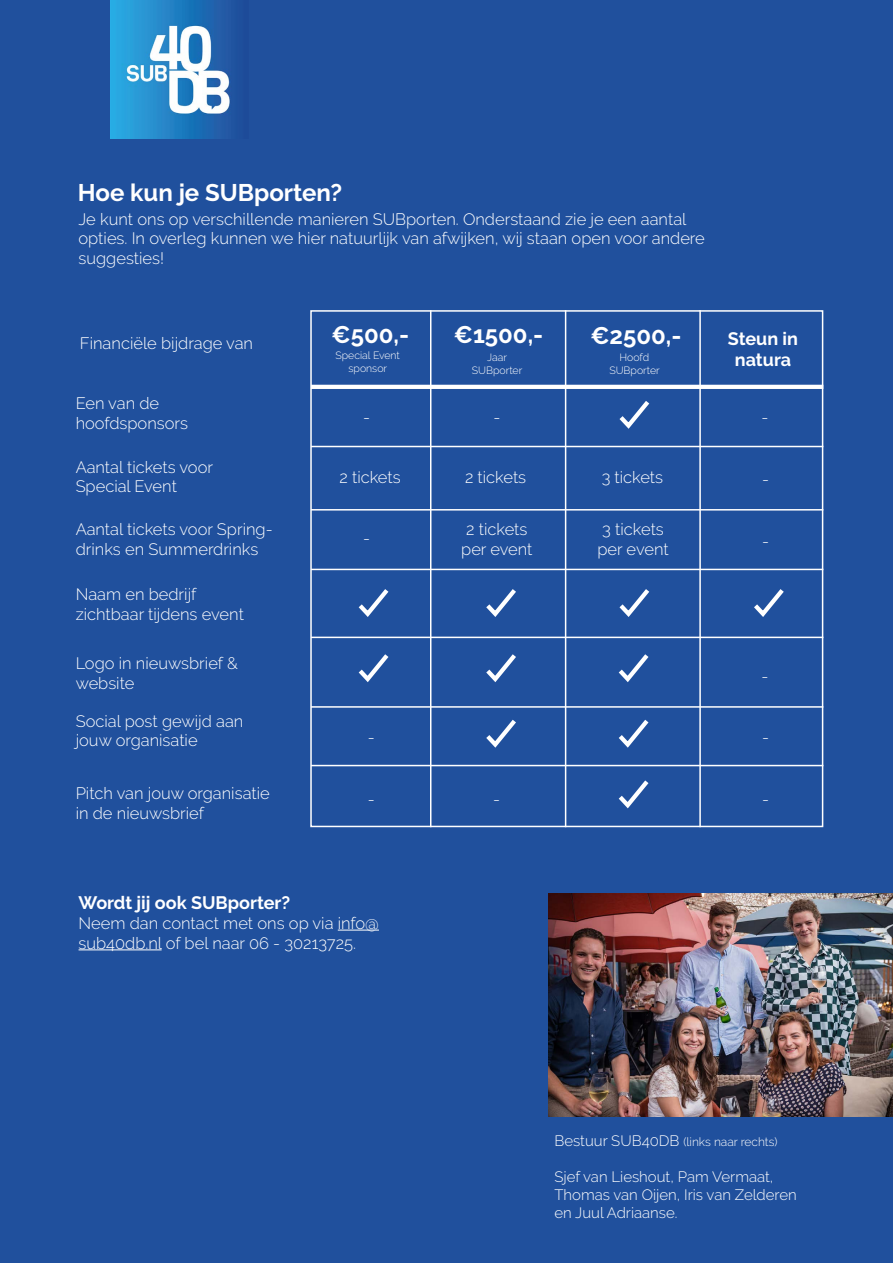
<style>
.page{position:relative;width:893px;height:1263px;background:#20509d}
.page>*{position:absolute;margin:0;border:0;box-sizing:border-box;transform-origin:0 0}
.t1{font:700 24px "Raleway";color:#fff}
.t2{font:700 18px/21.6px "Raleway";color:#fff;text-align:center}
.t3{font:300 16.5px/19.8px "Raleway";color:#fff}
.t4{font:300 15px/18px "Raleway";color:#fff}
.t5{font:300 12px "Raleway";color:#fff}
.t6{font:300 10.5px/12.6px "Raleway";color:#fff;text-align:center}
.s1{font-size:15px}
</style>
<div class="page">
<img style="left:549px;top:894px;width:344px;height:223px">
<div style="left:310px;top:310px;width:513px;height:517px;border:2px solid #fff"></div>
<hr style="left:311px;top:385px;width:512px;height:4px;background:#fff">
<hr style="left:311px;top:446px;width:512px;height:1px;background:#fff">
<hr style="left:311px;top:509px;width:512px;height:1px;background:#fff">
<hr style="left:311px;top:637px;width:512px;height:1px;background:#fff">
<hr style="left:311px;top:706px;width:512px;height:2px;background:#fff">
<hr style="left:311px;top:569px;width:512px;height:1px;background:#fff">
<hr style="left:311px;top:765px;width:512px;height:1px;background:#fff">
<hr style="left:430px;top:310px;width:1px;height:517px;background:#fff">
<hr style="left:565px;top:310px;width:1px;height:517px;background:#fff">
<hr style="left:699px;top:310px;width:2px;height:517px;background:#fff">
<hr style="left:338px;top:930px;width:41px;height:1px;background:#fff">
<hr style="left:79px;top:949px;width:83px;height:1px;background:#fff">
<svg style="left:358px;top:589px;width:31px;height:28px"></svg>
<svg style="left:486px;top:589px;width:30px;height:28px"></svg>
<svg style="left:619px;top:589px;width:31px;height:28px"></svg>
<svg style="left:619px;top:401px;width:31px;height:28px"></svg>
<svg style="left:754px;top:589px;width:30px;height:28px"></svg>
<svg style="left:486px;top:719px;width:30px;height:29px"></svg>
<svg style="left:618px;top:719px;width:31px;height:29px"></svg>
<svg style="left:358px;top:654px;width:31px;height:29px"></svg>
<svg style="left:486px;top:654px;width:30px;height:29px"></svg>
<svg style="left:618px;top:654px;width:31px;height:28px"></svg>
<svg style="left:618px;top:780px;width:31px;height:29px"></svg>
<img style="left:111px;top:0;width:120px;height:138px">
<h1 class="t1" style="left:78px;top:183px;width:266px">Hoe kun je SUBporten?</h1>
<p class="t3" style="left:79px;top:210px;width:628px">Je kunt ons op verschillende manieren SUBporten. Onderstaand zie je een aantal opties. In overleg kunnen we hier natuurlijk van afwijken, wij staan open voor andere suggesties!</p>
<p class="t3" style="left:80px;top:334px;width:175px">Financiële bijdrage van</p>
<p class="t3" style="left:76px;top:395px;width:114px">Een van de hoofdsponsors</p>
<p class="t3" style="left:76px;top:458px;width:139px">Aantal tickets voor<br>Special Event</p>
<p class="t3" style="left:76px;top:521px;width:198px">Aantal tickets voor Spring&shy;drinks en Summerdrinks</p>
<p class="t3" style="left:76px;top:586px;width:170px">Naam en bedrijf zichtbaar tijdens event</p>
<p class="t3" style="left:76px;top:655px;width:164px">Logo in nieuwsbrief &amp; website</p>
<p class="t3" style="left:76px;top:712px;width:169px">Social post gewijd aan jouw organisatie</p>
<p class="t3" style="left:76px;top:785px;width:196px">Pitch van jouw organisatie in de nieuwsbrief</p>
<h1 class="t1" style="left:332px;top:325px;width:79px">€500,-</h1>
<h1 class="t1" style="left:454px;top:325px;width:91px">€1500,-</h1>
<h1 class="t1" style="left:590px;top:327px;width:93px">€2500,-</h1>
<p class="t2" style="left:728px;top:329px;width:72px">Steun in natura</p>
<p class="t6" style="left:335px;top:350px;width:66px">Special Event sponsor</p>
<p class="t6" style="left:472px;top:352px;width:52px">Jaar<br>SUBporter</p>
<p class="t6" style="left:609px;top:352px;width:52px">Hoofd<br>SUBporter</p>
<p class="t3" style="left:363px;top:409px;width:8px">-</p>
<p class="t3" style="left:493px;top:409px;width:8px">-</p>
<p class="t3" style="left:761px;top:409px;width:8px">-</p>
<p class="t3" style="left:339px;top:469px;width:63px">2 tickets</p>
<p class="t3" style="left:363px;top:530px;width:8px">-</p>
<p class="t3" style="left:465px;top:469px;width:63px">2 tickets</p>
<p class="t3" style="left:602px;top:469px;width:63px">3 tickets</p>
<p class="t3" style="left:461px;top:521px;width:73px;text-align:center">2 tickets per event</p>
<p class="t3" style="left:597px;top:521px;width:73px">3 tickets per event</p>
<p class="t3" style="left:762px;top:470px;width:8px">-</p>
<p class="t3" style="left:762px;top:533px;width:8px">-</p>
<p class="t3" style="left:761px;top:667px;width:8px">-</p>
<p class="t3" style="left:368px;top:728px;width:8px">-</p>
<p class="t3" style="left:762px;top:728px;width:8px">-</p>
<p class="t3" style="left:368px;top:791px;width:8px">-</p>
<p class="t3" style="left:493px;top:791px;width:8px">-</p>
<p class="t3" style="left:762px;top:791px;width:8px">-</p>
<p class="t2" style="left:79px;top:893px;width:213px">Wordt jij ook SUBporter?</p>
<p class="t3" style="left:79px;top:915px;width:302px">Neem dan contact met ons op via info@ sub40db.nl of bel naar 06 - 30213725.</p>
<p class="t5" style="left:554px;top:1137px;width:225px"><span class="s1">Bestuur SUB40DB</span> (links naar rechts)</p>
<p class="t4" style="left:554px;top:1169px;width:244px">Sjef van Lieshout, Pam Vermaat,<br>Thomas van Oijen, Iris van Zelderen en Juul Adriaanse.</p>
</div>
